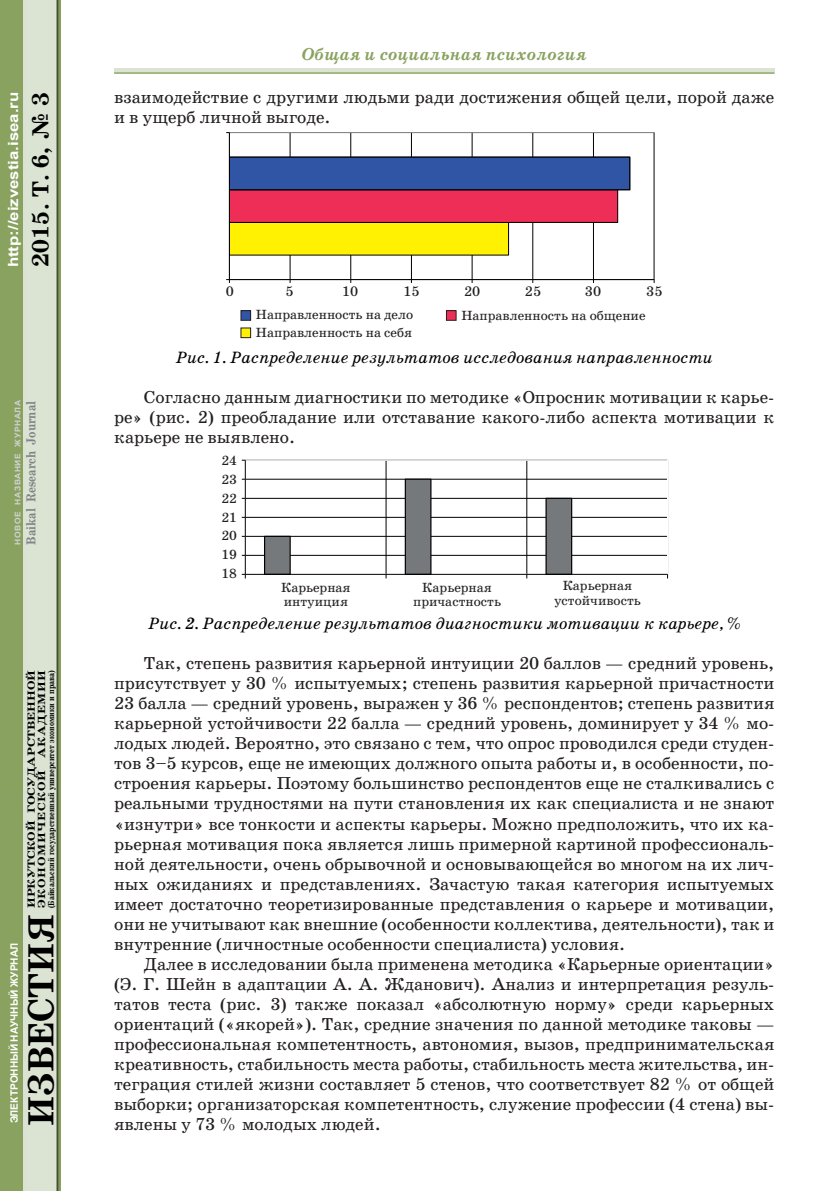
<style>
.page{position:relative;width:834px;height:1191px;background:#fff}
.page>*{position:absolute;margin:0;border:0;box-sizing:border-box;transform-origin:0 0}
.t1{font:700 36.75px "School Book C";color:#000}
.t2{font:700 23.62px "School Book C";color:#000}
.t3{font:17.5px/20.1px "School Book C";color:#231f20;text-align:justify}
.t4{font:italic 700 17.5px "School Book C";color:#89a260}
.t5{font:italic 16.62px "School Book C";color:#000}
.t6{font:700 14px "Arial";color:#fff;scale:1.2 1}
.t7{font:14px "School Book C";color:#231f20}
.t8{font:13.47px/18.7px "School Book C";color:#231f20;text-align:center}
.t9{font:700 13.12px "School Book C";color:#808285;scale:.9 1}
.t10{font:700 10.5px/10.5px "School Book C";color:#000;scale:1.25 1}
.t11{font:700 10.15px "Arial";color:#fff}
.t12{font:700 8.75px "School Book C";color:#000;scale:.85 1}
.t13{font:700 7.88px "Arial";letter-spacing:.075em;color:#d1d2d4;scale:1.07 1}
</style>
<div class="page">
<img style="left:0;top:0;width:61px;height:1191px">
<div style="left:114px;top:68px;width:660px;height:5px;background:#dbe4d3"></div>
<hr style="left:114px;top:72px;width:660px;height:2px;background:#89a260">
<hr style="left:593px;top:133px;width:1px;height:146px;background:#000001">
<hr style="left:532px;top:133px;width:1px;height:146px;background:#000001">
<hr style="left:471px;top:133px;width:1px;height:146px;background:#000001">
<hr style="left:411px;top:133px;width:1px;height:146px;background:#000001">
<hr style="left:350px;top:133px;width:1px;height:146px;background:#000001">
<hr style="left:290px;top:133px;width:1px;height:146px;background:#000001">
<div style="left:229px;top:132px;width:425px;height:148px;border:1px solid #75797b"></div>
<div style="left:229px;top:222px;width:279px;height:33px;background:#fff101"></div>
<div style="left:229px;top:190px;width:388px;height:32px;background:#ee2e57"></div>
<div style="left:229px;top:189px;width:389px;height:34px;border:1px solid #000001"></div>
<div style="left:229px;top:157px;width:400px;height:33px;background:#3055a5"></div>
<div style="left:229px;top:157px;width:401px;height:33px;border:1px solid #000001"></div>
<hr style="left:229px;top:279px;width:425px;height:1px;background:#000001">
<hr style="left:229px;top:133px;width:1px;height:146px;background:#000001">
<div style="left:446px;top:311px;width:10px;height:9px;background:#ee2e57"></div>
<div style="left:446px;top:310px;width:10px;height:11px;border:1px solid #231f20"></div>
<div style="left:241px;top:311px;width:9px;height:9px;background:#3055a5"></div>
<div style="left:240px;top:310px;width:11px;height:11px;border:1px solid #231f20"></div>
<div style="left:241px;top:328px;width:9px;height:10px;background:#fff101"></div>
<div style="left:240px;top:327px;width:11px;height:11px;border:1px solid #231f20"></div>
<hr style="left:245px;top:479px;width:422px;height:1px;background:#000001">
<hr style="left:245px;top:498px;width:422px;height:1px;background:#000001">
<hr style="left:245px;top:517px;width:422px;height:1px;background:#000001">
<hr style="left:245px;top:536px;width:422px;height:1px;background:#000001">
<hr style="left:245px;top:555px;width:422px;height:1px;background:#000001">
<hr style="left:526px;top:460px;width:1px;height:114px;background:#000001">
<hr style="left:385px;top:460px;width:1px;height:114px;background:#000001">
<div style="left:245px;top:459px;width:423px;height:116px;border:1px solid #fff"></div>
<div style="left:264px;top:536px;width:26px;height:38px;background:#75797b"></div>
<div style="left:264px;top:536px;width:27px;height:39px;border:1px solid #000001"></div>
<div style="left:405px;top:479px;width:26px;height:95px;background:#75797b"></div>
<div style="left:404px;top:478px;width:27px;height:97px;border:1px solid #000001"></div>
<div style="left:546px;top:498px;width:25px;height:76px;background:#75797b"></div>
<div style="left:545px;top:498px;width:27px;height:77px;border:1px solid #000001"></div>
<hr style="left:245px;top:460px;width:1px;height:114px;background:#000001">
<hr style="left:245px;top:574px;width:422px;height:1px;background:#000001">
<p class="t6" style="left:4px;top:267px;width:148px;rotate:-90deg">http://eizvestia.isea.ru</p>
<h2 class="t2" style="left:27px;top:267px;width:176px;rotate:-90deg">2015. Т. 6, № 3</h2>
<p class="t13" style="left:13px;top:544px;width:137px;rotate:-90deg">НОВОЕ НАЗВАНИЕ ЖУРНАЛА</p>
<p class="t9" style="left:24px;top:544px;width:161px;rotate:-90deg">Baikal Research Journal</p>
<p class="t10" style="left:26px;top:908px;width:192px;rotate:-90deg">ИРКУТСКОЙ ГОСУДАРСТВЕННОЙ<br>ЭКОНОМИЧЕСКОЙ АКАДЕМИИ</p>
<p class="t12" style="left:46px;top:908px;width:282px;rotate:-90deg">(Байкальский государственный университет экономики и права)</p>
<p class="t11" style="left:8px;top:1123px;width:182px;rotate:-90deg">ЭЛЕКТРОННЫЙ НАУЧНЫЙ ЖУРНАЛ</p>
<h1 class="t1" style="left:21px;top:1125px;width:213px;rotate:-90deg">ИЗВЕСТИЯ</h1>
<p class="t4" style="left:301px;top:45px;width:286px">Общая и социальная психология</p>
<p class="t3" style="left:114px;top:87px;width:661px">взаимодействие с другими людьми ради достижения общей цели, порой даже и в ущерб личной выгоде.</p>
<p class="t7" style="left:226px;top:283px;width:10px">0</p>
<p class="t7" style="left:285px;top:283px;width:10px">5</p>
<p class="t7" style="left:342px;top:283px;width:18px">10</p>
<p class="t7" style="left:403px;top:283px;width:18px">15</p>
<p class="t7" style="left:464px;top:283px;width:18px">20</p>
<p class="t7" style="left:525px;top:283px;width:18px">25</p>
<p class="t7" style="left:584px;top:283px;width:18px">30</p>
<p class="t7" style="left:646px;top:283px;width:18px">35</p>
<p class="t8" style="left:256px;top:305px;width:159px">Направленность на дело</p>
<p class="t8" style="left:461px;top:306px;width:185px">Направленность на общение</p>
<p class="t8" style="left:256px;top:323px;width:157px">Направленность на себя</p>
<p class="t5" style="left:176px;top:348px;width:538px">Рис. 1. Распределение результатов исследования направленности</p>
<p class="t3" style="left:114px;top:387px;width:661px;text-indent:30px">Согласно данным диагностики по методике «Опросник мотивации к карье&shy;ре» (рис. 2) преобладание или отставание какого-либо аспекта мотивации к карьере не выявлено.</p>
<p class="t8" style="left:221px;top:451px;width:17px;text-align:justify">24<br>23<br>22<br>21<br>20<br>19<br>18</p>
<p class="t8" style="left:281px;top:580px;width:71px;line-height:14.7px;text-align:left">Карьерная интуиция</p>
<p class="t8" style="left:413px;top:580px;width:89px;line-height:14.7px">Карьерная причастность</p>
<p class="t8" style="left:554px;top:578px;width:88px;line-height:14.7px">Карьерная устойчивость</p>
<p class="t5" style="left:148px;top:614px;width:594px">Рис. 2. Распределение результатов диагностики мотивации к карьере, %</p>
<p class="t3" style="left:114px;top:653px;width:661px;text-indent:30px">Так, степень развития карьерной интуиции 20 баллов — средний уровень, присутствует у 30 % испытуемых; степень развития карьерной причастности 23 балла — средний уровень, выражен у 36 % респондентов; степень развития карьерной устойчивости 22 балла — средний уровень, доминирует у 34 % мо&shy;лодых людей. Вероятно, это связано с тем, что опрос проводился среди студен&shy;тов 3–5 курсов, еще не имеющих должного опыта работы и, в особенности, по&shy;строения карьеры. Поэтому большинство респондентов еще не сталкивались с реальными трудностями на пути становления их как специалиста и не знают «изнутри» все тонкости и аспекты карьеры. Можно предположить, что их ка&shy;рьерная мотивация пока является лишь примерной картиной профессиональ&shy;ной деятельности, очень обрывочной и основывающейся во многом на их лич&shy;ных ожиданиях и представлениях. Зачастую такая категория испытуемых имеет достаточно теоретизированные представления о карьере и мотивации, они не учитывают как внешние (особенности коллектива, деятельности), так и внутренние (личностные особенности специалиста) условия.</p>
<p class="t3" style="left:114px;top:954px;width:661px;text-indent:30px">Далее в исследовании была применена методика «Карьерные ориентации» (Э. Г. Шейн в адаптации А. А. Жданович). Анализ и интерпретация резуль&shy;татов теста (рис. 3) также показал «абсолютную норму» среди карьерных ориентаций («якорей»). Так, средние значения по данной методике таковы — профессиональная компетентность, автономия, вызов, предпринимательская креативность, стабильность места работы, стабильность места жительства, ин&shy;теграция стилей жизни составляет 5 стенов, что соответствует 82 % от общей выборки; организаторская компетентность, служение профессии (4 стена) вы&shy;явлены у 73 % молодых людей.</p>
</div>
